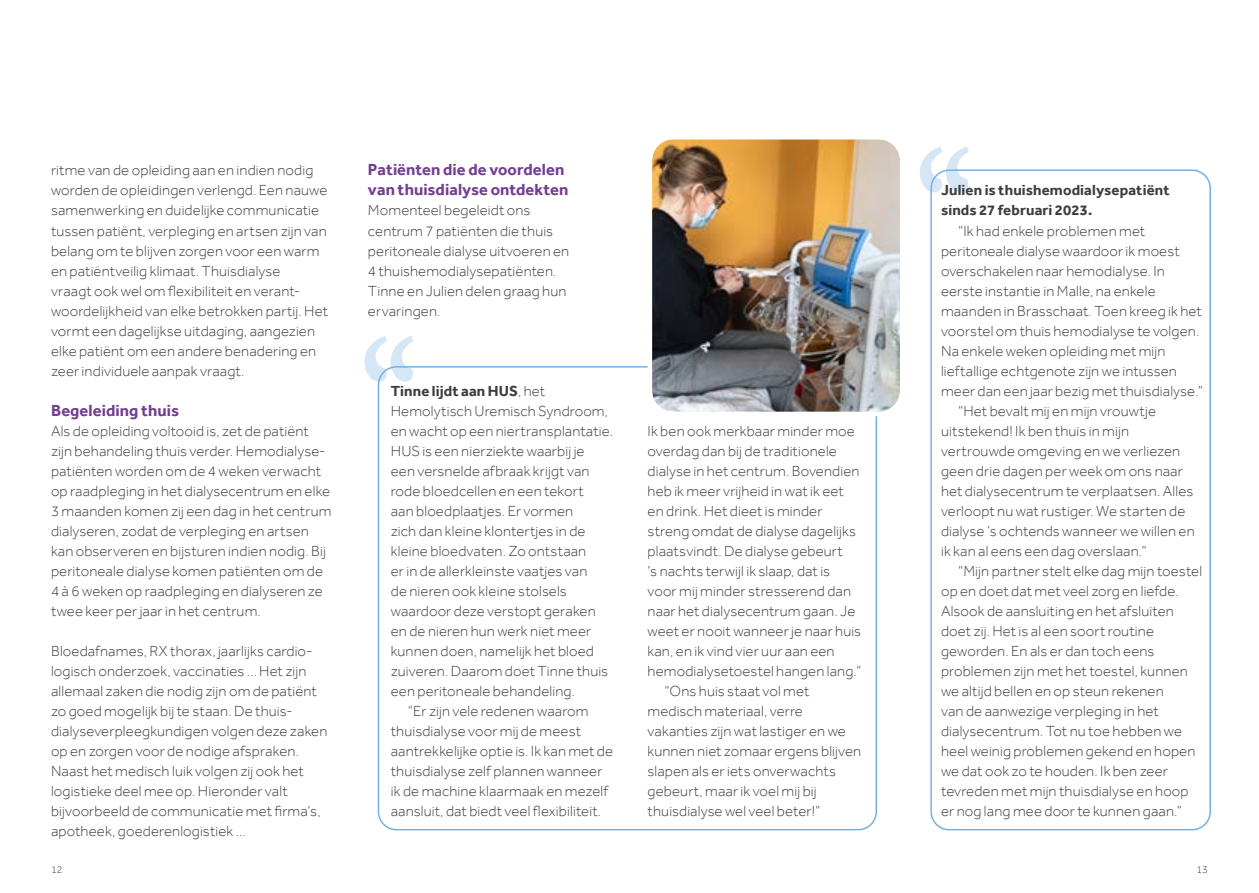
<style>
.page{position:relative;width:1259px;height:893px;background:#fff}
.page>*{position:absolute;margin:0;border:0;box-sizing:border-box;transform-origin:0 0}
.t1{font:700 16.5px/20.1px "Effra";letter-spacing:.005em;color:#723e92}
.t2{font:300 15px/20px "Effra";letter-spacing:.01em;color:#3d3d3c}
.t3{font:700 15px/20.1px "Effra";letter-spacing:.01em;color:#3d3d3c}
.t4{font:300 10.5px "Effra";color:#3d3d3c}
.s1{font-weight:300}
</style>
<div class="page">
<svg style="left:920px;top:146px;width:48px;height:47px"></svg>
<div style="left:930px;top:169px;width:281px;height:661px;border:2px solid #75b0e1;border-radius:18px"></div>
<svg style="left:364px;top:336px;width:49px;height:46px"></svg>
<div style="left:378px;top:366px;width:499px;height:464px;border:2px solid #75b0e1;border-radius:18px"></div>
<img style="left:652px;top:140px;width:247px;height:271px">
<div style="left:647px;top:135px;width:257px;height:281px;border:4px solid #fff;border-radius:24px"></div>
<p class="t2" style="left:51px;top:160px;width:278px">ritme van de opleiding aan en indien nodig worden de opleidingen verlengd. Een nauwe samenwerking en duidelijke communicatie tussen patiënt, verpleging en artsen zijn van belang om te blijven zorgen voor een warm en patiëntveilig klimaat. Thuisdialyse<br>vraagt ook wel om flexibiliteit en verant&shy;woordelijkheid van elke betrokken partij. Het vormt een dagelijkse uitdaging, aangezien elke patiënt om een andere benadering en zeer individuele aanpak vraagt.</p>
<p class="t1" style="left:51px;top:400px;width:130px">Begeleiding thuis</p>
<p class="t2" style="left:51px;top:421px;width:282px">Als de opleiding voltooid is, zet de patiënt zijn behandeling thuis verder. Hemodialyse&shy;patiënten worden om de 4 weken verwacht op raadpleging in het dialysecentrum en elke 3 maanden komen zij een dag in het centrum dialyseren, zodat de verpleging en artsen kan observeren en bijsturen indien nodig. Bij peritoneale dialyse komen patiënten om de 4 à 6 weken op raadpleging en dialyseren ze twee keer per jaar in het centrum.</p>
<p class="t2" style="left:51px;top:641px;width:278px">Bloedafnames, RX thorax, jaarlijks cardio&shy;logisch onderzoek, vaccinaties … Het zijn allemaal zaken die nodig zijn om de patiënt zo goed mogelijk bij te staan. De thuis&shy;dialyseverpleegkundigen volgen deze zaken op en zorgen voor de nodige afspraken.<br>Naast het medisch luik volgen zij ook het logistieke deel mee op. Hieronder valt bijvoorbeeld de communicatie met firma’s, apotheek, goederenlogistiek …</p>
<p class="t1" style="left:368px;top:160px;width:202px">Patiënten die de voordelen van thuisdialyse ontdekten</p>
<p class="t2" style="left:368px;top:200px;width:203px">Momenteel begeleidt ons centrum 7 patiënten die thuis peritoneale dialyse uitvoeren en<br>4 thuishemodialysepatiënten.<br>Tinne en Julien delen graag hun ervaringen.</p>
<p class="t3" style="left:391px;top:380px;width:156px">Tinne lijdt aan HUS<span class="s1">, het</span></p>
<p class="t2" style="left:391px;top:401px;width:219px">Hemolytisch Uremisch Syndroom,</p>
<p class="t2" style="left:391px;top:421px;width:224px">en wacht op een niertransplantatie.</p>
<p class="t2" style="left:391px;top:441px;width:195px">HUS is een nierziekte waarbij je</p>
<p class="t2" style="left:391px;top:461px;width:200px">een versnelde afbraak krijgt van</p>
<p class="t2" style="left:391px;top:481px;width:194px">rode bloedcellen en een tekort</p>
<p class="t2" style="left:391px;top:501px;width:184px">aan bloedplaatjes. Er vormen</p>
<p class="t2" style="left:391px;top:521px;width:196px">zich dan kleine klontertjes in de</p>
<p class="t2" style="left:391px;top:541px;width:197px">kleine bloedvaten. Zo ontstaan</p>
<p class="t2" style="left:391px;top:561px;width:198px">er in de allerkleinste vaatjes van</p>
<p class="t2" style="left:391px;top:581px;width:177px">de nieren ook kleine stolsels</p>
<p class="t2" style="left:391px;top:601px;width:206px">waardoor deze verstopt geraken</p>
<p class="t2" style="left:391px;top:621px;width:202px">en de nieren hun werk niet meer</p>
<p class="t2" style="left:391px;top:641px;width:205px">kunnen doen, namelijk het bloed</p>
<p class="t2" style="left:391px;top:661px;width:219px">zuiveren. Daarom doet Tinne thuis</p>
<p class="t2" style="left:391px;top:681px;width:186px">een peritoneale behandeling.</p>
<p class="t2" style="left:408px;top:701px;width:182px">“Er zijn vele redenen waarom</p>
<p class="t2" style="left:391px;top:721px;width:192px">thuisdialyse voor mij de meest</p>
<p class="t2" style="left:391px;top:741px;width:224px">aantrekkelijke optie is. Ik kan met de</p>
<p class="t2" style="left:391px;top:761px;width:213px">thuisdialyse zelf plannen wanneer</p>
<p class="t2" style="left:391px;top:781px;width:219px">ik de machine klaarmaak en mezelf</p>
<p class="t2" style="left:391px;top:801px;width:212px">aansluit, dat biedt veel flexibiliteit.</p>
<p class="t2" style="left:647px;top:421px;width:209px">Ik ben ook merkbaar minder moe</p>
<p class="t2" style="left:647px;top:441px;width:191px">overdag dan bij de traditionele</p>
<p class="t2" style="left:647px;top:461px;width:213px">dialyse in het centrum. Bovendien</p>
<p class="t2" style="left:647px;top:481px;width:198px">heb ik meer vrijheid in wat ik eet</p>
<p class="t2" style="left:647px;top:501px;width:176px">en drink. Het dieet is minder</p>
<p class="t2" style="left:647px;top:521px;width:210px">streng omdat de dialyse dagelijks</p>
<p class="t2" style="left:647px;top:541px;width:197px">plaatsvindt. De dialyse gebeurt</p>
<p class="t2" style="left:647px;top:561px;width:184px">’s nachts terwijl ik slaap, dat is</p>
<p class="t2" style="left:647px;top:581px;width:205px">voor mij minder stresserend dan</p>
<p class="t2" style="left:647px;top:601px;width:209px">naar het dialysecentrum gaan. Je</p>
<p class="t2" style="left:647px;top:621px;width:215px">weet er nooit wanneer je naar huis</p>
<p class="t2" style="left:647px;top:641px;width:188px">kan, en ik vind vier uur aan een</p>
<p class="t2" style="left:647px;top:661px;width:215px">hemodialysetoestel hangen lang.”</p>
<p class="t2" style="left:664px;top:681px;width:146px">“Ons huis staat vol met</p>
<p class="t2" style="left:647px;top:701px;width:157px">medisch materiaal, verre</p>
<p class="t2" style="left:647px;top:721px;width:200px">vakanties zijn wat lastiger en we</p>
<p class="t2" style="left:647px;top:741px;width:215px">kunnen niet zomaar ergens blijven</p>
<p class="t2" style="left:647px;top:761px;width:190px">slapen als er iets onverwachts</p>
<p class="t2" style="left:647px;top:781px;width:171px">gebeurt, maar ik voel mij bij</p>
<p class="t2" style="left:647px;top:801px;width:174px">thuisdialyse wel veel beter!”</p>
<p class="t3" style="left:941px;top:180px;width:230px">Julien is thuishemodialysepatiënt sinds 27 februari 2023.</p>
<p class="t2" style="left:958px;top:220px;width:189px">“Ik had enkele problemen met</p>
<p class="t2" style="left:941px;top:241px;width:240px">peritoneale dialyse waardoor ik moest</p>
<p class="t2" style="left:941px;top:261px;width:225px">overschakelen naar hemodialyse. In</p>
<p class="t2" style="left:941px;top:281px;width:216px">eerste instantie in Malle, na enkele</p>
<p class="t2" style="left:941px;top:301px;width:262px">maanden in Brasschaat. Toen kreeg ik het</p>
<p class="t2" style="left:941px;top:321px;width:260px">voorstel om thuis hemodialyse te volgen.</p>
<p class="t2" style="left:941px;top:341px;width:226px">Na enkele weken opleiding met mijn</p>
<p class="t2" style="left:941px;top:361px;width:237px">lieftallige echtgenote zijn we intussen</p>
<p class="t2" style="left:941px;top:381px;width:263px">meer dan een jaar bezig met thuisdialyse.”</p>
<p class="t2" style="left:958px;top:401px;width:199px">“Het bevalt mij en mijn vrouwtje</p>
<p class="t2" style="left:941px;top:421px;width:189px">uitstekend! Ik ben thuis in mijn</p>
<p class="t2" style="left:941px;top:441px;width:241px">vertrouwde omgeving en we verliezen</p>
<p class="t2" style="left:941px;top:461px;width:243px">geen drie dagen per week om ons naar</p>
<p class="t2" style="left:941px;top:481px;width:254px">het dialysecentrum te verplaatsen. Alles</p>
<p class="t2" style="left:941px;top:501px;width:246px">verloopt nu wat rustiger. We starten de</p>
<p class="t2" style="left:941px;top:521px;width:255px">dialyse ’s ochtends wanneer we willen en</p>
<p class="t2" style="left:941px;top:541px;width:207px">ik kan al eens een dag overslaan.”</p>
<p class="t2" style="left:958px;top:561px;width:245px">“Mijn partner stelt elke dag mijn toestel</p>
<p class="t2" style="left:941px;top:581px;width:239px">op en doet dat met veel zorg en liefde.</p>
<p class="t2" style="left:941px;top:601px;width:234px">Alsook de aansluiting en het afsluiten</p>
<p class="t2" style="left:941px;top:621px;width:214px">doet zij. Het is al een soort routine</p>
<p class="t2" style="left:941px;top:641px;width:215px">geworden. En als er dan toch eens</p>
<p class="t2" style="left:941px;top:661px;width:248px">problemen zijn met het toestel, kunnen</p>
<p class="t2" style="left:941px;top:681px;width:224px">we altijd bellen en op steun rekenen</p>
<p class="t2" style="left:941px;top:701px;width:219px">van de aanwezige verpleging in het</p>
<p class="t2" style="left:941px;top:721px;width:242px">dialysecentrum. Tot nu toe hebben we</p>
<p class="t2" style="left:941px;top:741px;width:256px">heel weinig problemen gekend en hopen</p>
<p class="t2" style="left:941px;top:761px;width:228px">we dat ook zo te houden. Ik ben zeer</p>
<p class="t2" style="left:941px;top:781px;width:249px">tevreden met mijn thuisdialyse en hoop</p>
<p class="t2" style="left:941px;top:801px;width:242px">er nog lang mee door te kunnen gaan.”</p>
<p class="t4" style="left:51px;top:864px;width:13px">12</p>
<p class="t4" style="left:1196px;top:864px;width:13px">13</p>
</div>
